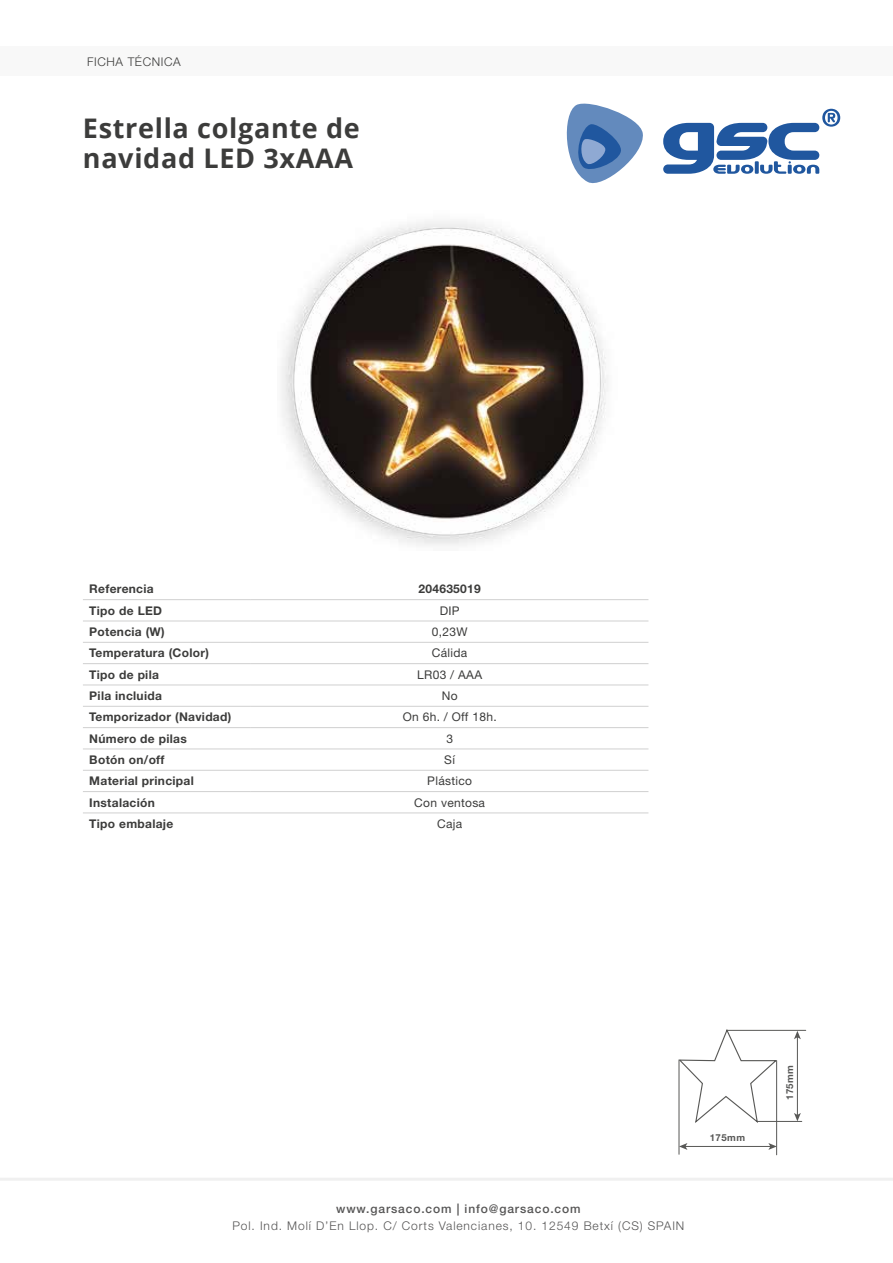
<style>
.page{position:relative;width:893px;height:1263px;background:#fff}
.page>*{position:absolute;margin:0;border:0;box-sizing:border-box;transform-origin:0 0}
.t1{font:700 27px/30px "Open Sans";letter-spacing:.025em;color:#3c3c3b}
.t2{font:700 12px "Helvetica Neue LT Std";letter-spacing:.025em;color:#3c3c3b}
.t3{font:300 12px "Helvetica Neue LT Std";letter-spacing:.075em;color:#565555}
.t4{font:12px "Helvetica Neue LT Std";letter-spacing:.025em;color:#3c3c3b}
.t5{font:500 12px "Helvetica Neue LT Std";letter-spacing:.075em;color:#565555}
.t6{font:300 12px "Helvetica Neue LT Std";letter-spacing:.05em;color:#3c3c3b}
.t7{font:700 9.6px "Helvetica Neue LT Std";letter-spacing:.05em;color:#575756}
</style>
<div class="page">
<svg style="left:663px;top:109px;width:177px;height:65px"></svg>
<svg style="left:566px;top:103px;width:77px;height:81px"></svg>
<hr style="left:0;top:1178px;width:893px;height:3px;background:#f0f0f0">
<div style="left:0;top:47px;width:893px;height:29px;background:#f8f8f8"></div>
<hr style="left:83px;top:599px;width:168px;height:1px;background:#d0d0d0">
<hr style="left:251px;top:599px;width:397px;height:1px;background:#d0d0d0">
<hr style="left:83px;top:621px;width:168px;height:1px;background:#d0d0d0">
<hr style="left:251px;top:621px;width:397px;height:1px;background:#d0d0d0">
<hr style="left:83px;top:642px;width:168px;height:1px;background:#d0d0d0">
<hr style="left:251px;top:642px;width:397px;height:1px;background:#d0d0d0">
<hr style="left:83px;top:663px;width:168px;height:1px;background:#d0d0d0">
<hr style="left:251px;top:663px;width:397px;height:1px;background:#d0d0d0">
<hr style="left:83px;top:685px;width:168px;height:1px;background:#d0d0d0">
<hr style="left:251px;top:685px;width:397px;height:1px;background:#d0d0d0">
<hr style="left:83px;top:706px;width:168px;height:1px;background:#d0d0d0">
<hr style="left:251px;top:706px;width:397px;height:1px;background:#d0d0d0">
<hr style="left:83px;top:727px;width:168px;height:1px;background:#d0d0d0">
<hr style="left:251px;top:727px;width:397px;height:1px;background:#d0d0d0">
<hr style="left:83px;top:748px;width:168px;height:1px;background:#d0d0d0">
<hr style="left:251px;top:748px;width:397px;height:1px;background:#d0d0d0">
<hr style="left:83px;top:770px;width:168px;height:1px;background:#d0d0d0">
<hr style="left:251px;top:770px;width:397px;height:1px;background:#d0d0d0">
<hr style="left:83px;top:791px;width:168px;height:1px;background:#d0d0d0">
<hr style="left:251px;top:791px;width:397px;height:1px;background:#d0d0d0">
<hr style="left:83px;top:812px;width:168px;height:1px;background:#d0d0d0">
<hr style="left:251px;top:812px;width:397px;height:1px;background:#d0d0d0">
<img style="left:281px;top:221px;width:327px;height:324px">
<hr style="left:727px;top:1030px;width:79px;height:1px;background:#585856">
<svg style="left:678px;top:1029px;width:101px;height:95px"></svg>
<hr style="left:679px;top:1060px;width:1px;height:94px;background:#585856">
<hr style="left:776px;top:1061px;width:1px;height:94px;background:#585856">
<hr style="left:685px;top:1146px;width:86px;height:1px;background:#585856">
<svg style="left:679px;top:1143px;width:8px;height:7px"></svg>
<svg style="left:768px;top:1143px;width:9px;height:7px"></svg>
<hr style="left:757px;top:1121px;width:45px;height:1px;background:#585856">
<hr style="left:797px;top:1037px;width:1px;height:78px;background:#585856">
<svg style="left:794px;top:1113px;width:7px;height:8px"></svg>
<svg style="left:794px;top:1031px;width:7px;height:8px"></svg>
<p class="t6" style="left:87px;top:54px;width:95px">FICHA TÉCNICA</p>
<h1 class="t1" style="left:83px;top:112px;width:278px">Estrella colgante de navidad LED 3xAAA</h1>
<p class="t2" style="left:89px;top:582px;width:66px">Referencia</p>
<p class="t2" style="left:418px;top:582px;width:64px">204635019</p>
<p class="t2" style="left:89px;top:603px;width:74px">Tipo de LED</p>
<p class="t4" style="left:440px;top:603px;width:21px">DIP</p>
<p class="t2" style="left:89px;top:624px;width:77px">Potencia (W)</p>
<p class="t4" style="left:432px;top:624px;width:37px">0,23W</p>
<p class="t2" style="left:89px;top:645px;width:121px">Temperatura (Color)</p>
<p class="t4" style="left:432px;top:646px;width:37px">Cálida</p>
<p class="t2" style="left:89px;top:667px;width:71px">Tipo de pila</p>
<p class="t4" style="left:417px;top:667px;width:66px">LR03 / AAA</p>
<p class="t2" style="left:89px;top:688px;width:74px">Pila incluida</p>
<p class="t4" style="left:442px;top:688px;width:17px">No</p>
<p class="t2" style="left:89px;top:709px;width:144px">Temporizador (Navidad)</p>
<p class="t4" style="left:403px;top:710px;width:95px">On 6h. / Off 18h.</p>
<p class="t2" style="left:89px;top:731px;width:99px">Número de pilas</p>
<p class="t4" style="left:446px;top:731px;width:8px">3</p>
<p class="t2" style="left:89px;top:752px;width:77px">Botón on/off</p>
<p class="t4" style="left:444px;top:752px;width:12px">Sí</p>
<p class="t2" style="left:89px;top:773px;width:106px">Material principal</p>
<p class="t4" style="left:427px;top:774px;width:46px">Plástico</p>
<p class="t2" style="left:89px;top:795px;width:67px">Instalación</p>
<p class="t4" style="left:414px;top:795px;width:72px">Con ventosa</p>
<p class="t2" style="left:89px;top:816px;width:86px">Tipo embalaje</p>
<p class="t4" style="left:437px;top:816px;width:27px">Caja</p>
<p class="t5" style="left:336px;top:1202px;width:246px">www.garsaco.com | info@garsaco.com</p>
<p class="t3" style="left:232px;top:1218px;width:453px">Pol. Ind. Molí D’En Llop. C/ Corts Valencianes, 10. 12549 Betxí (CS) SPAIN</p>
<p class="t7" style="left:710px;top:1132px;width:37px">175mm</p>
<p class="t7" style="left:784px;top:1100px;width:37px;rotate:-90deg">175mm</p>
</div>
